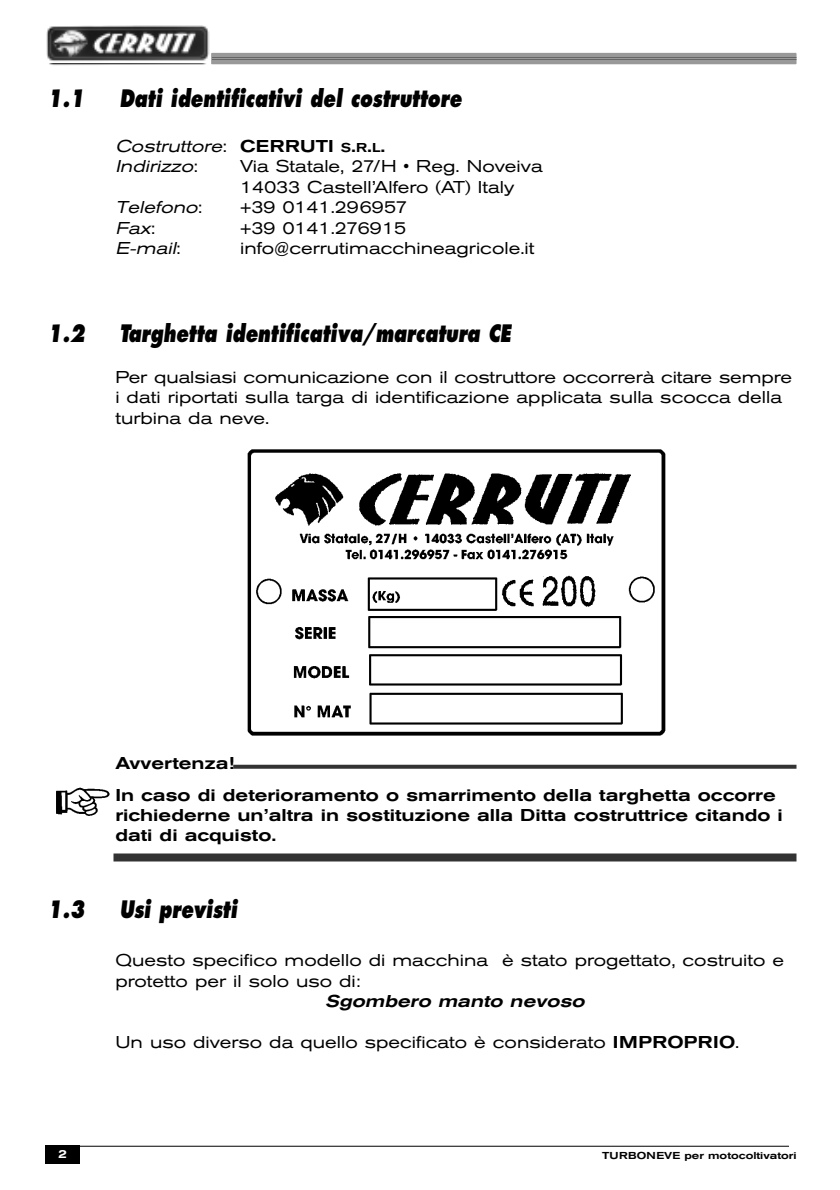
<style>
.page{position:relative;width:840px;height:1190px;background:#fff}
.page>*{position:absolute;margin:0;border:0;box-sizing:border-box;transform-origin:0 0}
.t1{font:800 23.4px "Futura";color:#000;scale:.77 1}
.t2{font:expanded 17px/20.4px "Akzidenz Grotesk BE";color:#000}
.t3{font:500 expanded 17px/31.4px "Akzidenz Grotesk BE";color:#000}
.t4{font:italic expanded 17px/20.4px "Akzidenz Grotesk BE";color:#000}
.t5{font:italic 500 expanded 17px "Akzidenz Grotesk BE";color:#000}
.t6{font:500 expanded 12px "Akzidenz Grotesk BE";color:#fff}
.t7{font:500 expanded 10px "Akzidenz Grotesk BE";color:#000}
.s1{font-style:normal}
.s2{font-weight:500;font-style:normal}
.s3{font-weight:500;font-style:normal;font-size:12.8px}
.s4{font-weight:500}
</style>
<div class="page">
<img style="left:49px;top:63px;width:157px;height:3px">
<div style="left:211px;top:53px;width:586px;height:11px;background:#999"></div>
<hr style="left:46px;top:1146px;width:743px;height:1px;background:#000">
<div style="left:45px;top:1145px;width:35px;height:19px;background:#000"></div>
<svg style="left:82px;top:25px;width:122px;height:1px"></svg>
<img style="left:46px;top:26px;width:164px;height:36px">
<hr style="left:212px;top:57px;width:584px;height:1px;background:#666">
<hr style="left:212px;top:59px;width:584px;height:1px;background:#666">
<img style="left:56px;top:787px;width:53px;height:29px">
<svg style="left:233px;top:765px;width:563px;height:4px;background:#404040"></svg>
<div style="left:114px;top:854px;width:682px;height:8px;background:#333"></div>
<img style="left:247px;top:449px;width:419px;height:287px">
<h1 class="t1" style="left:47px;top:88px;width:54px">1.1</h1>
<h1 class="t1" style="left:119px;top:88px;width:450px">Dati identificativi del costruttore</h1>
<p class="t4" style="left:115px;top:137px;width:272px">Costruttore<span class="s1">:</span> <span class="s2">CERRUTI</span> <span class="s3">S</span><span class="s2">.</span><span class="s3">R</span><span class="s2">.</span><span class="s3">L</span><span class="s2">.<br></span>Indirizzo<span class="s1">:</span></p>
<p class="t2" style="left:240px;top:158px;width:304px">Via Statale, 27/H • Reg. Noveiva<br>14033 Castell’Alfero (AT) Italy</p>
<p class="t4" style="left:115px;top:199px;width:89px">Telefono<span class="s1">:</span></p>
<p class="t2" style="left:240px;top:199px;width:169px">+39 0141.296957</p>
<p class="t4" style="left:115px;top:219px;width:42px">Fax<span class="s1">:</span></p>
<p class="t2" style="left:240px;top:219px;width:167px">+39 0141.276915</p>
<p class="t4" style="left:115px;top:239px;width:67px">E-mail<span class="s1">:</span></p>
<p class="t2" style="left:240px;top:239px;width:296px">info@cerrutimacchineagricole.it</p>
<h1 class="t1" style="left:47px;top:323px;width:54px">1.2</h1>
<h1 class="t1" style="left:119px;top:323px;width:514px">Targhetta identificativa/marcatura CE</h1>
<p class="t2" style="left:115px;top:368px;width:678px">Per qualsiasi comunicazione con il costruttore occorrerà citare sempre i dati riportati sulla targa di identificazione applicata sulla scocca della turbina da neve.</p>
<p class="t3" style="left:115px;top:749px;width:662px">Avvertenza!<br>In caso di deterioramento o smarrimento della targhetta occorre</p>
<p class="t3" style="left:115px;top:806px;width:669px;line-height:20.4px">richiederne un’altra in sostituzione alla Ditta costruttrice citando i dati di acquisto.</p>
<h1 class="t1" style="left:47px;top:899px;width:54px">1.3</h1>
<h1 class="t1" style="left:119px;top:899px;width:158px">Usi previsti</h1>
<p class="t2" style="left:115px;top:952px;width:670px">Questo specifico modello di macchina è stato progettato, costruito e protetto per il solo uso di:</p>
<p class="t5" style="left:325px;top:995px;width:264px">Sgombero manto nevoso</p>
<p class="t2" style="left:115px;top:1033px;width:626px">Un uso diverso da quello specificato è considerato <span class="s4">IMPROPRIO</span>.</p>
<p class="t6" style="left:58px;top:1149px;width:11px">2</p>
<p class="t7" style="left:602px;top:1152px;width:196px">TURBONEVE per motocoltivatori</p>
</div>
